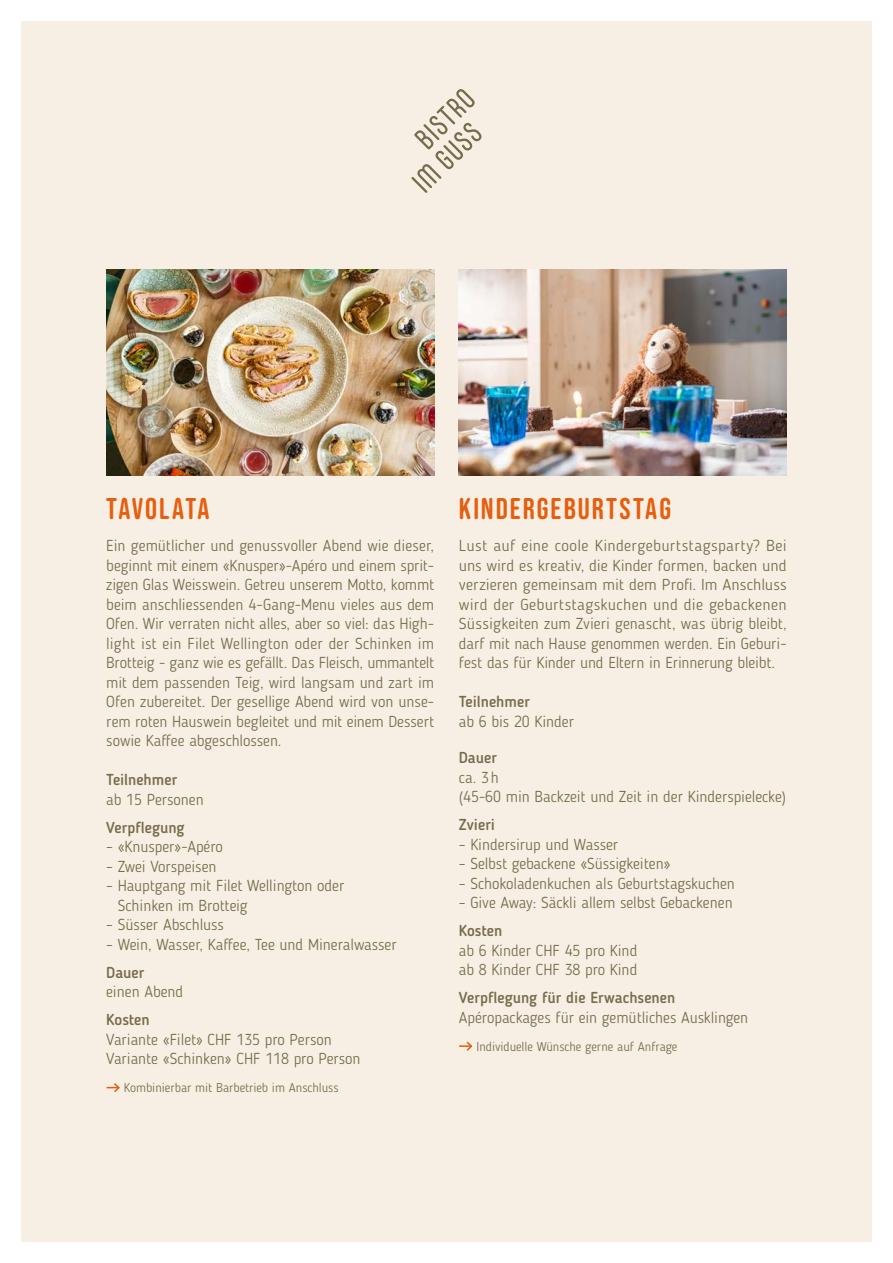
<style>
.page{position:relative;width:893px;height:1263px;background:#fff}
.page>*{position:absolute;margin:0;border:0;box-sizing:border-box;transform-origin:0 0}
.t1{font:30px "Bebas Neue Rounded";letter-spacing:.065em;color:#e65e0e}
.t2{font:30px "Bebas Neue Rounded";letter-spacing:.04em;color:#e65e0e}
.t3{font:300 15.75px/19.5px "Blogger Sans";color:#766b4a}
.t4{font:500 15.75px "Blogger Sans";color:#766b4a}
.t5{font:300 12.75px "Blogger Sans";color:#766b4a}
</style>
<div class="page">
<div style="left:21px;top:21px;width:851px;height:1221px;background:#f7efe4"></div>
<svg style="left:411px;top:89px;width:71px;height:104px"></svg>
<svg style="left:460px;top:1041px;width:13px;height:10px"></svg>
<img style="left:459px;top:270px;width:328px;height:205px">
<svg style="left:107px;top:1083px;width:13px;height:9px"></svg>
<img style="left:106px;top:270px;width:328px;height:205px">
<h1 class="t2" style="left:106px;top:491px;width:105px">TAVOLATa</h1>
<p class="t3" style="left:106px;top:536px;width:329px;text-align:justify">Ein gemütlicher und genussvoller Abend wie dieser, beginnt mit einem «Knusper»-Apéro und einem sprit&shy;zigen Glas Weisswein. Getreu unserem Motto, kommt beim anschliessenden 4-Gang-Menu vieles aus dem Ofen. Wir verraten nicht alles, aber so viel: das High&shy;light ist ein Filet Wellington oder der Schinken im Brotteig - ganz wie es gefällt. Das Fleisch, ummantelt mit dem passenden Teig, wird langsam und zart im Ofen zubereitet. Der gesellige Abend wird von unse&shy;rem roten Hauswein begleitet und mit einem Dessert sowie Kaffee abgeschlossen.</p>
<p class="t4" style="left:106px;top:770px;width:73px">Teilnehmer</p>
<p class="t3" style="left:106px;top:789px;width:99px">ab 15 Personen</p>
<p class="t4" style="left:106px;top:818px;width:80px">Verpflegung</p>
<p class="t3" style="left:106px;top:837px;width:118px">– «Knusper»-Apéro</p>
<p class="t3" style="left:106px;top:856px;width:112px">– Zwei Vorspeisen</p>
<p class="t3" style="left:118px;top:876px;width:228px;text-indent:-12px">– Hauptgang mit Filet Wellington oder<br>Schinken im Brotteig</p>
<p class="t3" style="left:106px;top:915px;width:119px">– Süsser Abschluss</p>
<p class="t3" style="left:106px;top:934px;width:292px">– Wein, Wasser, Kaffee, Tee und Mineralwasser</p>
<p class="t4" style="left:106px;top:963px;width:40px">Dauer</p>
<p class="t3" style="left:106px;top:982px;width:78px">einen Abend</p>
<p class="t4" style="left:106px;top:1010px;width:45px">Kosten</p>
<p class="t3" style="left:106px;top:1029px;width:256px">Variante «Filet» CHF 135 pro Person<br>Variante «Schinken» CHF 118 pro Person</p>
<p class="t5" style="left:124px;top:1080px;width:216px">Kombinierbar mit Barbetrieb im Anschluss</p>
<h1 class="t1" style="left:459px;top:491px;width:214px">KINDERGEBURTSTAG</h1>
<p class="t3" style="left:459px;top:536px;width:329px;text-align:justify">Lust auf eine coole Kindergeburtstagsparty? Bei uns wird es kreativ, die Kinder formen, backen und verzieren gemeinsam mit dem Profi. Im Anschluss wird der Geburtstagskuchen und die gebackenen Süssigkeiten zum Zvieri genascht, was übrig bleibt, darf mit nach Hause genommen werden. Ein Geburi&shy;fest das für Kinder und Eltern in Erinnerung bleibt.</p>
<p class="t4" style="left:459px;top:692px;width:73px">Teilnehmer</p>
<p class="t3" style="left:459px;top:711px;width:117px">ab 6 bis 20 Kinder</p>
<p class="t4" style="left:459px;top:748px;width:40px">Dauer</p>
<p class="t3" style="left:459px;top:767px;width:329px">ca. 3h<br>(45-60 min Backzeit und Zeit in der Kinderspielecke)</p>
<p class="t4" style="left:459px;top:815px;width:38px">Zvieri</p>
<p class="t3" style="left:459px;top:834px;width:161px">– Kindersirup und Wasser</p>
<p class="t3" style="left:459px;top:854px;width:213px">– Selbst gebackene «Süssigkeiten»</p>
<p class="t3" style="left:459px;top:873px;width:277px">– Schokoladenkuchen als Geburtstagskuchen</p>
<p class="t3" style="left:459px;top:893px;width:275px">– Give Away: Säckli allem selbst Gebackenen</p>
<p class="t4" style="left:459px;top:921px;width:45px">Kosten</p>
<p class="t3" style="left:459px;top:940px;width:180px">ab 6 Kinder CHF 45 pro Kind ab 8 Kinder CHF 38 pro Kind</p>
<p class="t4" style="left:459px;top:988px;width:218px">Verpflegung für die Erwachsenen</p>
<p class="t3" style="left:459px;top:1007px;width:291px">Apéropackages für ein gemütliches Ausklingen</p>
<p class="t5" style="left:476px;top:1038px;width:203px">Individuelle Wünsche gerne auf Anfrage</p>
</div>
